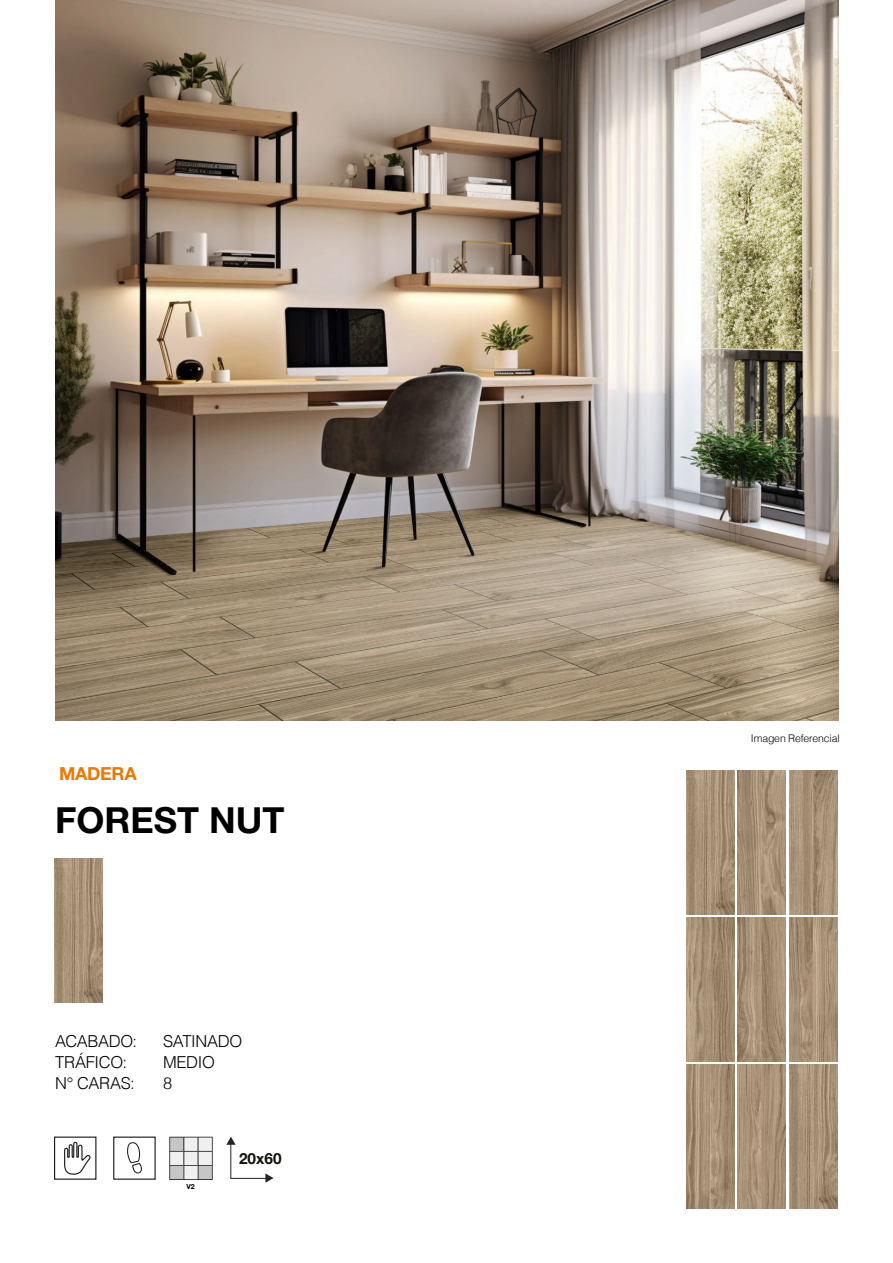
<style>
.page{position:relative;width:893px;height:1263px;background:#fff}
.page>*{position:absolute;margin:0;border:0;box-sizing:border-box;transform-origin:0 0}
.t1{font:700 36px "Helvetica Neue LT Std";color:#000}
.t2{font:700 18px "Helvetica Neue LT Std";letter-spacing:-.015em;color:#ec7803}
.t3{font:300 16.5px "Helvetica";letter-spacing:-.02em;color:#000}
.t4{font:700 15.45px "Helvetica Neue LT Std";color:#12110c}
.t5{font:300 10.5px "Helvetica";letter-spacing:-.01em;color:#000}
.t6{font:700 7.05px "Helvetica Neue LT Std";color:#000}
</style>
<div class="page">
<img style="left:55px;top:0;width:784px;height:721px">
<img style="left:54px;top:859px;width:48px;height:144px">
<img style="left:686px;top:770px;width:48px;height:144px">
<img style="left:738px;top:770px;width:48px;height:144px">
<img style="left:789px;top:770px;width:48px;height:144px">
<img style="left:686px;top:917px;width:48px;height:144px">
<img style="left:738px;top:917px;width:48px;height:144px">
<img style="left:789px;top:917px;width:48px;height:144px">
<img style="left:686px;top:1064px;width:48px;height:144px">
<img style="left:738px;top:1064px;width:48px;height:144px">
<img style="left:789px;top:1064px;width:48px;height:144px">
<svg style="left:169px;top:1137px;width:44px;height:43px"></svg>
<svg style="left:54px;top:1136px;width:102px;height:44px"></svg>
<svg style="left:226px;top:1137px;width:47px;height:46px"></svg>
<p class="t2" style="left:59px;top:762px;width:79px">MADERA</p>
<h1 class="t1" style="left:55px;top:798px;width:231px">FOREST NUT</h1>
<p class="t3" style="left:55px;top:1031px;width:84px">ACABADO:</p>
<p class="t3" style="left:163px;top:1031px;width:81px">SATINADO</p>
<p class="t3" style="left:55px;top:1052px;width:74px">TRÁFICO:</p>
<p class="t3" style="left:163px;top:1052px;width:53px">MEDIO</p>
<p class="t3" style="left:55px;top:1073px;width:81px">N° CARAS:</p>
<p class="t3" style="left:163px;top:1073px;width:11px">8</p>
<p class="t6" style="left:187px;top:1182px;width:10px">V2</p>
<p class="t4" style="left:239px;top:1149px;width:44px">20x60</p>
<p class="t5" style="left:751px;top:732px;width:90px">Imagen Referencial</p>
</div>
